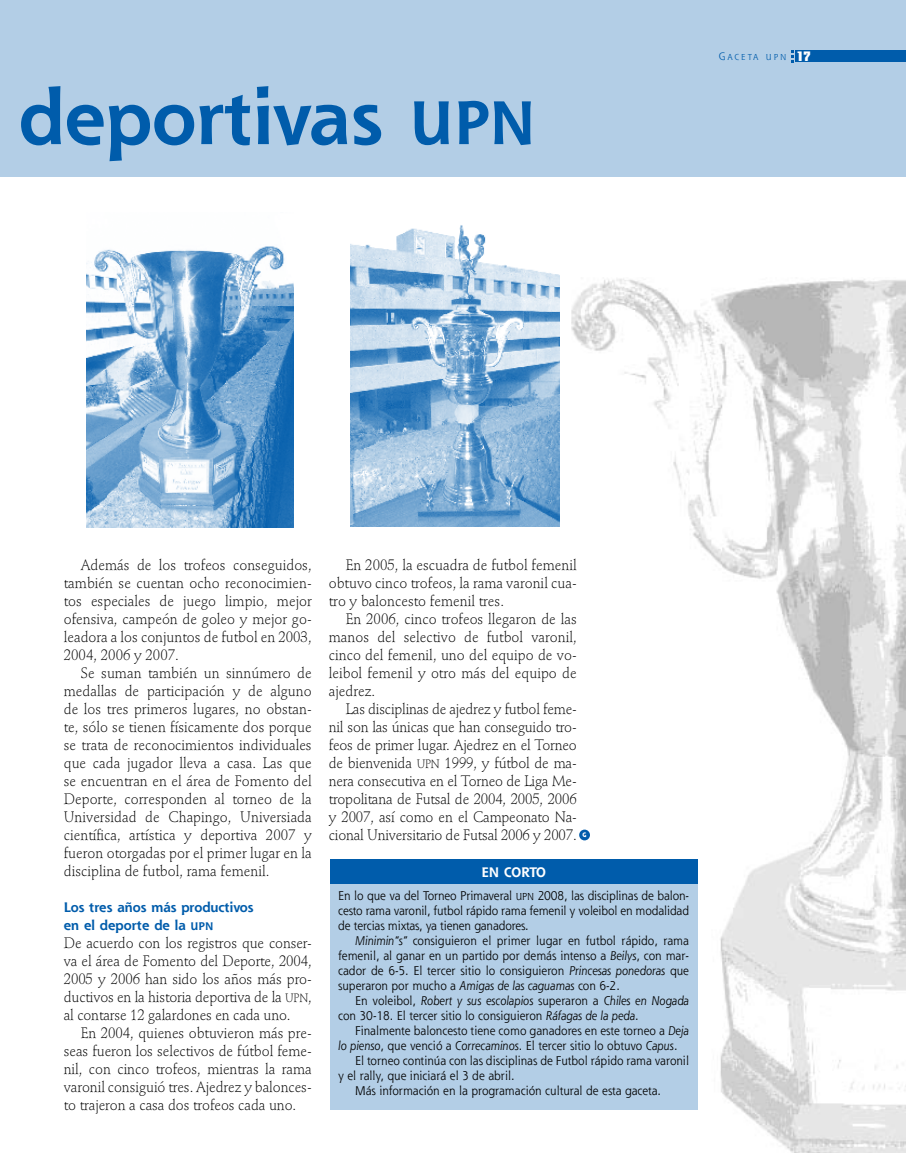
<style>
.page{position:relative;width:906px;height:1174px;background:#fff}
.page>*{position:absolute;margin:0;border:0;box-sizing:border-box;transform-origin:0 0}
.t1{font:700 75px "Shannon";color:#005cab}
.t2{font:300 15px/18px "Stempel Schneidler";color:#000;text-align:justify;scale:.95 1}
.t3{font:700 13.5px/18px "Shannon";color:#005cab}
.t4{font:700 13.5px "Shannon";color:#fff}
.t5{font:12.3px/15px "Shannon";color:#000;text-align:justify;scale:.95 1}
.t6{font:8.4px "Shannon";letter-spacing:.25em;color:#005cab}
.t7{font:800 6.3px "Shannon";color:#fff;scale:.95 1}
.s1{font-size:60px}
.s2{font-size:10.5px}
.s3{font-family:"Briem Akademi MM";font-size:13.5px;color:#fff}
.s4{font-size:10.8px}
.s5{font-size:12px}
.s6{font-size:9.9px}
.s7{font-style:italic}
</style>
<div class="page">
<div style="left:0;top:0;width:906px;height:177px;background:#b3cee6"></div>
<div style="left:794px;top:51px;width:112px;height:11px;background:#005cab"></div>
<svg style="left:791px;top:50px;width:2px;height:12px"></svg>
<img style="left:571px;top:278px;width:335px;height:874px">
<div style="left:330px;top:859px;width:367px;height:251px;background:#b3cee6"></div>
<img style="left:86px;top:246px;width:207px;height:281px">
<img style="left:350px;top:225px;width:209px;height:301px">
<div style="left:579px;top:829px;width:11px;height:11px;background:#005cab;border-radius:50%"></div>
<div style="left:330px;top:859px;width:367px;height:24px;background:#005cab"></div>
<h1 class="t1" style="left:19px;top:71px;width:519px">deportivas <span class="s1">upn</span></h1>
<p class="t6" style="left:719px;top:51px;width:92px"><span class="s2">G</span>aceta upn <span class="s3">17</span></p>
<p class="t2" style="left:64px;top:556px;width:262px;text-indent:17px">Además de los trofeos conseguidos, también se cuentan ocho reconocimien&shy;tos especiales de juego limpio, mejor ofensiva, campeón de goleo y mejor go&shy;leadora a los conjuntos de futbol en 2003, 2004, 2006 y 2007.</p>
<p class="t2" style="left:64px;top:664px;width:262px;text-indent:17px">Se suman también un sinnúmero de medallas de participación y de alguno de los tres primeros lugares, no obstan&shy;te, sólo se tienen físicamente dos porque se trata de reconocimientos individuales que cada jugador lleva a casa. Las que se encuentran en el área de Fomento del Deporte, corresponden al torneo de la Universidad de Chapingo, Universiada científica, artística y deportiva 2007 y fueron otorgadas por el primer lugar en la disciplina de futbol, rama femenil.</p>
<p class="t3" style="left:64px;top:898px;width:191px">Los tres años más productivos en el deporte de la <span class="s4">upn</span></p>
<p class="t2" style="left:64px;top:934px;width:262px">De acuerdo con los registros que conser&shy;va el área de Fomento del Deporte, 2004, 2005 y 2006 han sido los años más pro&shy;ductivos en la historia deportiva de la <span class="s5">upn</span>, al contarse 12 galardones en cada uno.</p>
<p class="t2" style="left:64px;top:1024px;width:262px;text-indent:17px">En 2004, quienes obtuvieron más pre&shy;seas fueron los selectivos de fútbol feme&shy;nil, con cinco trofeos, mientras la rama varonil consiguió tres. Ajedrez y balonces&shy;to trajeron a casa dos trofeos cada uno.</p>
<p class="t2" style="left:329px;top:556px;width:262px;text-indent:17px">En 2005, la escuadra de futbol femenil obtuvo cinco trofeos, la rama varonil cua&shy;tro y baloncesto femenil tres.</p>
<p class="t2" style="left:329px;top:610px;width:262px;text-indent:17px">En 2006, cinco trofeos llegaron de las manos del selectivo de futbol varonil, cinco del femenil, uno del equipo de vo&shy;leibol femenil y otro más del equipo de ajedrez.</p>
<p class="t2" style="left:329px;top:700px;width:262px;text-indent:17px">Las disciplinas de ajedrez y futbol feme&shy;nil son las únicas que han conseguido tro&shy;feos de primer lugar. Ajedrez en el Torneo de bienvenida <span class="s5">upn</span> 1999, y fútbol de ma&shy;nera consecutiva en el Torneo de Liga Me&shy;tropolitana de Futsal de 2004, 2005, 2006 y 2007, así como en el Campeonato Na&shy;cional Universitario de Futsal 2006 y 2007.</p>
<p class="t7" style="left:582px;top:831px;width:6px">G</p>
<p class="t4" style="left:481px;top:863px;width:32px">En corto</p>
<p class="t5" style="left:338px;top:888px;width:371px">En lo que va del Torneo Primaveral <span class="s6">upn</span> 2008, las disciplinas de balon&shy;cesto rama varonil, futbol rápido rama femenil y voleibol en modalidad de tercias mixtas, ya tienen ganadores.</p>
<p class="t5" style="left:338px;top:933px;width:371px;text-indent:17px"><span class="s7">Minimin“s”</span> consiguieron el primer lugar en futbol rápido, rama femenil, al ganar en un partido por demás intenso a <span class="s7">Beilys</span>, con mar&shy;cador de 6-5. El tercer sitio lo consiguieron <span class="s7">Princesas ponedoras</span> que superaron por mucho a <span class="s7">Amigas de las caguamas</span> con 6-2.</p>
<p class="t5" style="left:338px;top:993px;width:371px;text-indent:17px">En voleibol, <span class="s7">Robert y sus escolapios</span> superaron a <span class="s7">Chiles en Nogada </span>con 30-18. El tercer sitio lo consiguieron <span class="s7">Ráfagas de la peda</span>.</p>
<p class="t5" style="left:355px;top:1023px;width:353px">Finalmente baloncesto tiene como ganadores en este torneo a <span class="s7">Deja</span></p>
<p class="t5" style="left:338px;top:1038px;width:359px"><span class="s7">lo pienso</span>, que venció a <span class="s7">Correcaminos</span>. El tercer sitio lo obtuvo <span class="s7">Capus</span>.</p>
<p class="t5" style="left:355px;top:1053px;width:353px">El torneo continúa con las disciplinas de Futbol rápido rama varonil</p>
<p class="t5" style="left:338px;top:1068px;width:187px">y el rally, que iniciará el 3 de abril.</p>
<p class="t5" style="left:355px;top:1083px;width:323px">Más información en la programación cultural de esta gaceta.</p>
</div>
